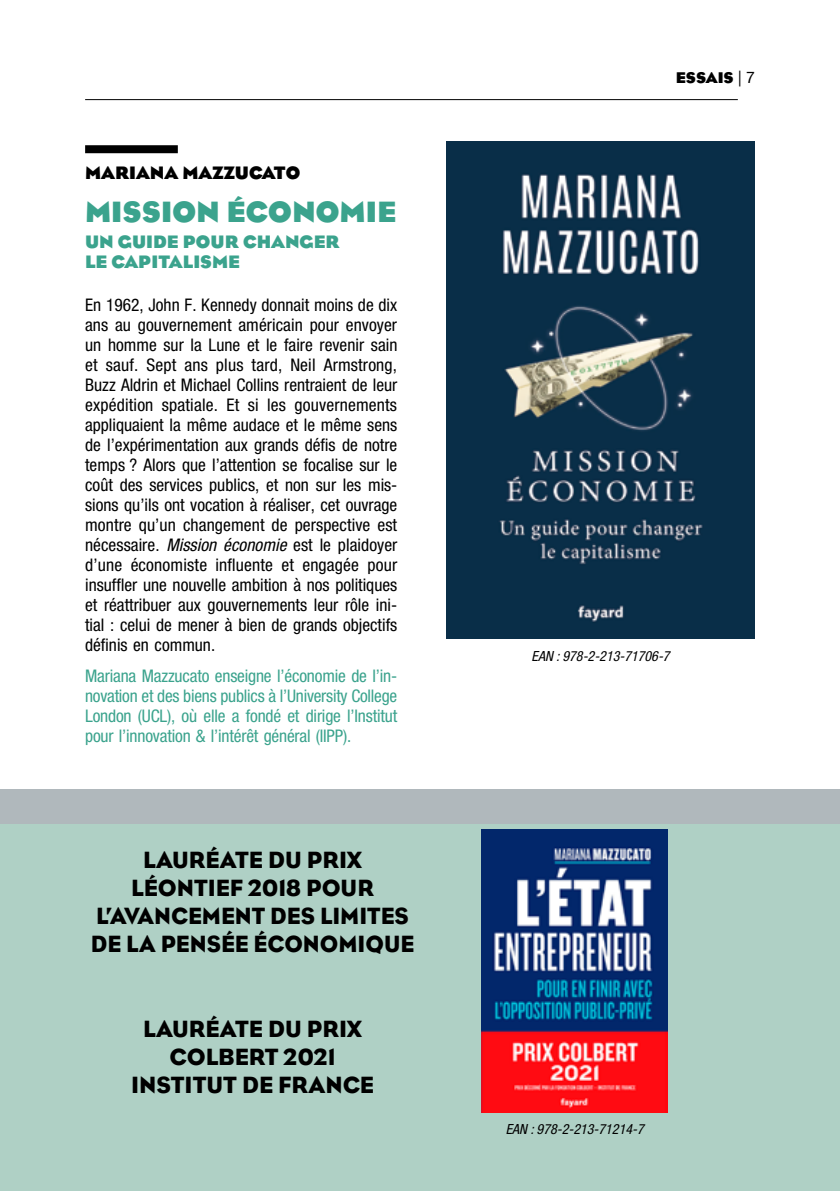
<style>
.page{position:relative;width:840px;height:1191px;background:#fff}
.page>*{position:absolute;margin:0;border:0;box-sizing:border-box;transform-origin:0 0}
.t1{font:700 30px "Bureau Eagle";color:#3ba38d}
.t2{font:24px/28px "Bureau Eagle";color:#000;text-align:center}
.t3{font:700 18.4px/20px "Bureau Eagle";color:#3ba38d}
.t4{font:700 18.4px "Bureau Eagle";color:#000}
.t5{font:condensed 17.4px/20px "Helvetica Neue";color:#000;text-align:justify}
.t6{font:condensed 17.4px/20px "Helvetica Neue";letter-spacing:-.01em;color:#3ba38d;text-align:justify}
.t7{font:700 15.8px "Bureau Eagle";color:#000}
.t8{font:italic condensed 14px "Helvetica Neue";color:#000}
.s1{font-style:italic}
.s2{font-family:"Helvetica Neue";font-weight:400}
</style>
<div class="page">
<hr style="left:85px;top:99px;width:652px;height:1px;background:#000">
<div style="left:0;top:789px;width:839px;height:402px;background:#afd0c5"></div>
<div style="left:0;top:789px;width:839px;height:34px;background:#b0b8bc"></div>
<img style="left:446px;top:142px;width:308px;height:496px">
<div style="left:85px;top:145px;width:93px;height:8px;background:#000"></div>
<img style="left:481px;top:830px;width:186px;height:282px">
<p class="t4" style="left:85px;top:163px;width:216px">MARIANA MAZZUCATO</p>
<h1 class="t1" style="left:85px;top:196px;width:312px">MISSION ÉCONOMIE</h1>
<p class="t3" style="left:85px;top:232px;width:256px">UN GUIDE POUR CHANGER<br>LE CAPITALISME</p>
<p class="t5" style="left:85px;top:294px;width:313px">En 1962, John F. Kennedy donnait moins de dix ans au gouvernement américain pour envoyer un homme sur la Lune et le faire revenir sain et sauf. Sept ans plus tard, Neil Armstrong, Buzz Aldrin et Michael Collins rentraient de leur expédition spatiale. Et si les gouvernements appliquaient la même audace et le même sens de l’expérimentation aux grands défis de notre temps ? Alors que l’attention se focalise sur le coût des services publics, et non sur les mis&shy;sions qu’ils ont vocation à réaliser, cet ouvrage montre qu’un changement de perspective est nécessaire. <span class="s1">Mission économie</span> est le plaidoyer d’une économiste influente et engagée pour insuffler une nouvelle ambition à nos politiques et réattribuer aux gouvernements leur rôle ini&shy;tial : celui de mener à bien de grands objectifs définis en commun.</p>
<p class="t6" style="left:85px;top:666px;width:313px">Mariana Mazzucato enseigne l’économie de l’in&shy;novation et des biens publics à l’University College London (UCL), où elle a fondé et dirige l’Institut pour l’innovation &amp; l’intérêt général (IIPP).</p>
<h2 class="t2" style="left:91px;top:845px;width:325px">LAURÉATE DU PRIX<br>LÉONTIEF 2018 POUR<br>L’AVANCEMENT DES LIMITES<br>DE LA PENSÉE ÉCONOMIQUE</h2>
<h2 class="t2" style="left:131px;top:1014px;width:244px">LAURÉATE DU PRIX<br>COLBERT 2021<br>INSTITUT DE FRANCE</h2>
<p class="t7" style="left:675px;top:69px;width:80px">ESSAIS <span class="s2">| 7</span></p>
<p class="t8" style="left:531px;top:647px;width:139px">EAN : 978-2-213-71706-7</p>
<p class="t8" style="left:505px;top:1121px;width:139px">EAN : 978-2-213-71214-7</p>
</div>
